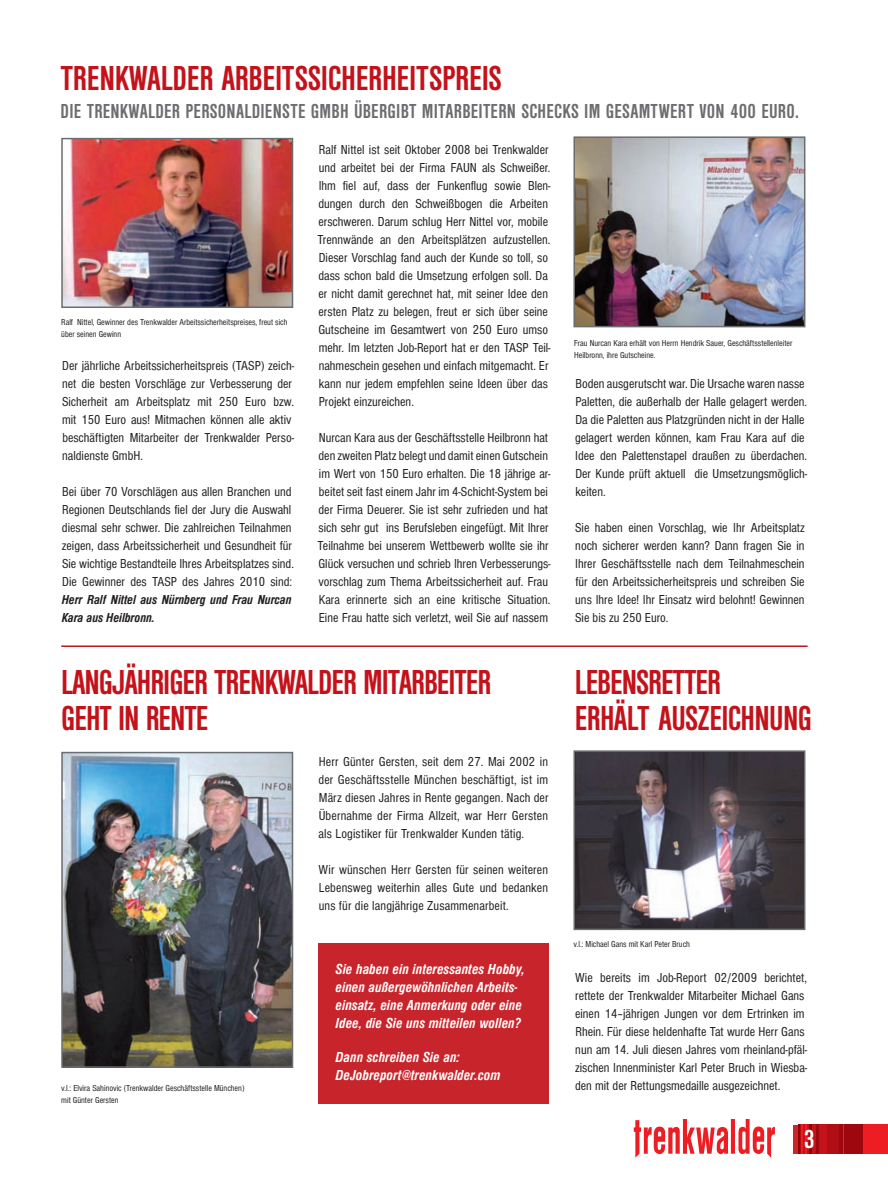
<style>
.page{position:relative;width:888px;height:1186px;background:#fff}
.page>*{position:absolute;margin:0;border:0;box-sizing:border-box;transform-origin:0 0}
.t1{font:36px/36px "Nimbus San DCE Bol Con";letter-spacing:-.03em;color:#c4121a}
.t2{font:36px "Nimbus San DCE Bol Con";letter-spacing:-.01em;color:#c4121a}
.t3{font:27px "Nimbus San DCE Bol Con";color:#fff}
.t4{font:21px "Nimbus San DCE Bol Con";letter-spacing:.01em;color:#6c6d70}
.t5{font:15px/18px "Nimbus San DCE Bol Con Ita";letter-spacing:.01em;color:#fff}
.t6{font:13.5px/18px "Nimbus San DCE Reg Con";color:#231f20}
.t7{font:13.5px/18px "Nimbus San DCE Bol Con Ita";color:#231f20}
.t8{font:9px/12px "Nimbus San DCE Reg Con";color:#231f20}
</style>
<div class="page">
<div style="left:793px;top:1124px;width:95px;height:29px;background:#d1232a"></div>
<div style="left:798px;top:1124px;width:90px;height:29px;background:#ee1d23"></div>
<svg style="left:799px;top:1124px;width:2px;height:29px"></svg>
<div style="left:803px;top:1124px;width:56px;height:29px;background:#c4121a"></div>
<div style="left:839px;top:1124px;width:23px;height:29px;background:#9d070d"></div>
<svg style="left:843px;top:1124px;width:1px;height:29px"></svg>
<hr style="left:809px;top:1124px;width:2px;height:29px;background:#8b0202">
<hr style="left:817px;top:1124px;width:2px;height:29px;background:#9d070d">
<div style="left:827px;top:1124px;width:12px;height:29px;background:#b00d15"></div>
<hr style="left:805px;top:1124px;width:2px;height:29px;background:#ee1d23">
<svg style="left:634px;top:1119px;width:141px;height:38px"></svg>
<hr style="left:61px;top:645px;width:746px;height:2px;background:#c4121a">
<img style="left:64px;top:141px;width:226px;height:164px">
<div style="left:61px;top:138px;width:232px;height:170px;border:2px solid #6c6d70"></div>
<img style="left:576px;top:139px;width:226px;height:185px">
<div style="left:573px;top:136px;width:232px;height:191px;border:2px solid #6c6d70"></div>
<img style="left:576px;top:753px;width:226px;height:174px">
<div style="left:573px;top:750px;width:232px;height:180px;border:2px solid #6c6d70"></div>
<img style="left:64px;top:755px;width:226px;height:309px">
<div style="left:61px;top:752px;width:232px;height:315px;border:2px solid #6c6d70"></div>
<div style="left:318px;top:942px;width:230px;height:161px;background:#c8242b"></div>
<h1 class="t2" style="left:61px;top:59px;width:443px">TRENKWALDER ARBEITSSICHERHEITSPREIS</h1>
<h3 class="t4" style="left:61px;top:99px;width:740px">DIE TRENKWALDER PERSONALDIENSTE GMBH ÜBERGIBT MITARBEITERN SCHECKS IM GESAMTWERT VON 400 EURO.</h3>
<p class="t8" style="left:61px;top:316px;width:228px">Ralf Nittel, Gewinner des Trenkwalder Arbeitssicherheitspreises, freut sich über seinen Gewinn</p>
<p class="t6" style="left:62px;top:356px;width:234px">Der jährliche Arbeitssicherheitspreis (TASP) zeich&shy;net die besten Vorschläge zur Verbesserung der Sicherheit am Arbeitsplatz mit 250 Euro bzw. mit 150 Euro aus! Mitmachen können alle aktiv beschäftigten Mitarbeiter der Trenkwalder Perso&shy;naldienste GmbH.</p>
<p class="t6" style="left:62px;top:482px;width:233px">Bei über 70 Vorschlägen aus allen Branchen und Regionen Deutschlands fiel der Jury die Auswahl diesmal sehr schwer. Die zahlreichen Teilnahmen zeigen, dass Arbeitssicherheit und Gesundheit für Sie wichtige Bestandteile Ihres Arbeitsplatzes sind.<br>Die Gewinner des TASP des Jahres 2010 sind:</p>
<p class="t7" style="left:62px;top:590px;width:231px">Herr Ralf Nittel aus Nürnberg und Frau Nurcan<br>Kara aus Heilbronn.</p>
<p class="t6" style="left:318px;top:140px;width:235px">Ralf Nittel ist seit Oktober 2008 bei Trenkwalder und arbeitet bei der Firma FAUN als Schweißer.<br>Ihm fiel auf, dass der Funkenflug sowie Blen&shy;dungen durch den Schweißbogen die Arbeiten erschweren. Darum schlug Herr Nittel vor, mobile Trennwände an den Arbeitsplätzen aufzustellen.<br>Dieser Vorschlag fand auch der Kunde so toll, so dass schon bald die Umsetzung erfolgen soll. Da er nicht damit gerechnet hat, mit seiner Idee den ersten Platz zu belegen, freut er sich über seine Gutscheine im Gesamtwert von 250 Euro umso mehr. Im letzten Job-Report hat er den TASP Teil&shy;nahmeschein gesehen und einfach mitgemacht. Er kann nur jedem empfehlen seine Ideen über das Projekt einzureichen.</p>
<p class="t6" style="left:318px;top:428px;width:235px">Nurcan Kara aus der Geschäftsstelle Heilbronn hat den zweiten Platz belegt und damit einen Gutschein im Wert von 150 Euro erhalten. Die 18 jährige ar&shy;beitet seit fast einem Jahr im 4-Schicht-System bei der Firma Deuerer. Sie ist sehr zufrieden und hat sich sehr gut ins Berufsleben eingefügt. Mit Ihrer Teilnahme bei unserem Wettbewerb wollte sie ihr Glück versuchen und schrieb Ihren Verbesserungs&shy;vorschlag zum Thema Arbeitssicherheit auf. Frau Kara erinnerte sich an eine kritische Situation.<br>Eine Frau hatte sich verletzt, weil Sie auf nassem</p>
<h1 class="t1" style="left:61px;top:664px;width:432px">LANGJÄHRIGER TRENKWALDER MITARBEITER<br>GEHT IN RENTE</h1>
<p class="t6" style="left:318px;top:752px;width:232px;text-align:justify">Herr Günter Gersten, seit dem 27. Mai 2002 in der Geschäftsstelle München beschäftigt, ist im März diesen Jahres in Rente gegangen. Nach der Übernahme der Firma Allzeit, war Herr Gersten als Logistiker für Trenkwalder Kunden tätig.</p>
<p class="t6" style="left:318px;top:860px;width:231px;text-align:justify">Wir wünschen Herr Gersten für seinen weiteren Lebensweg weiterhin alles Gute und bedanken uns für die langjährige Zusammenarbeit.</p>
<p class="t8" style="left:61px;top:1082px;width:185px">v.l.: Elvira Sahinovic (Trenkwalder Geschäftsstelle München) mit Günter Gersten</p>
<p class="t5" style="left:336px;top:959px;width:191px">Sie haben ein interessantes Hobby, einen außergewöhnlichen Arbeits&shy;einsatz, eine Anmerkung oder eine Idee, die Sie uns mitteilen wollen?</p>
<p class="t5" style="left:336px;top:1048px;width:166px">Dann schreiben Sie an:<br>DeJobreport@trenkwalder.com</p>
<p class="t8" style="left:574px;top:337px;width:220px">Frau Nurcan Kara erhält von Herrn Hendrik Sauer, Geschäftsstellenleiter<br>Heilbronn, ihre Gutscheine.</p>
<p class="t6" style="left:575px;top:374px;width:234px">Boden ausgerutscht war. Die Ursache waren nasse Paletten, die außerhalb der Halle gelagert werden.<br>Da die Paletten aus Platzgründen nicht in der Halle gelagert werden können, kam Frau Kara auf die Idee den Palettenstapel draußen zu überdachen.<br>Der Kunde prüft aktuell die Umsetzungsmöglich&shy;keiten.</p>
<p class="t6" style="left:575px;top:518px;width:231px;text-align:justify">Sie haben einen Vorschlag, wie Ihr Arbeitsplatz noch sicherer werden kann? Dann fragen Sie in Ihrer Geschäftsstelle nach dem Teilnahmeschein für den Arbeitssicherheitspreis und schreiben Sie uns Ihre Idee! Ihr Einsatz wird belohnt! Gewinnen Sie bis zu 250 Euro.</p>
<h1 class="t1" style="left:575px;top:664px;width:239px">LEBENSRETTER<br>ERHÄLT AUSZEICHNUNG</h1>
<p class="t8" style="left:573px;top:938px;width:118px">v.l.: Michael Gans mit Karl Peter Bruch</p>
<p class="t6" style="left:575px;top:968px;width:234px">Wie bereits im Job-Report 02/2009 berichtet, rettete der Trenkwalder Mitarbeiter Michael Gans einen 14–jährigen Jungen vor dem Ertrinken im Rhein. Für diese heldenhafte Tat wurde Herr Gans nun am 14. Juli diesen Jahres vom rheinland-pfäl&shy;zischen Innenminister Karl Peter Bruch in Wiesba&shy;den mit der Rettungsmedaille ausgezeichnet.</p>
<h2 class="t3" style="left:804px;top:1124px;width:12px">3</h2>
</div>
